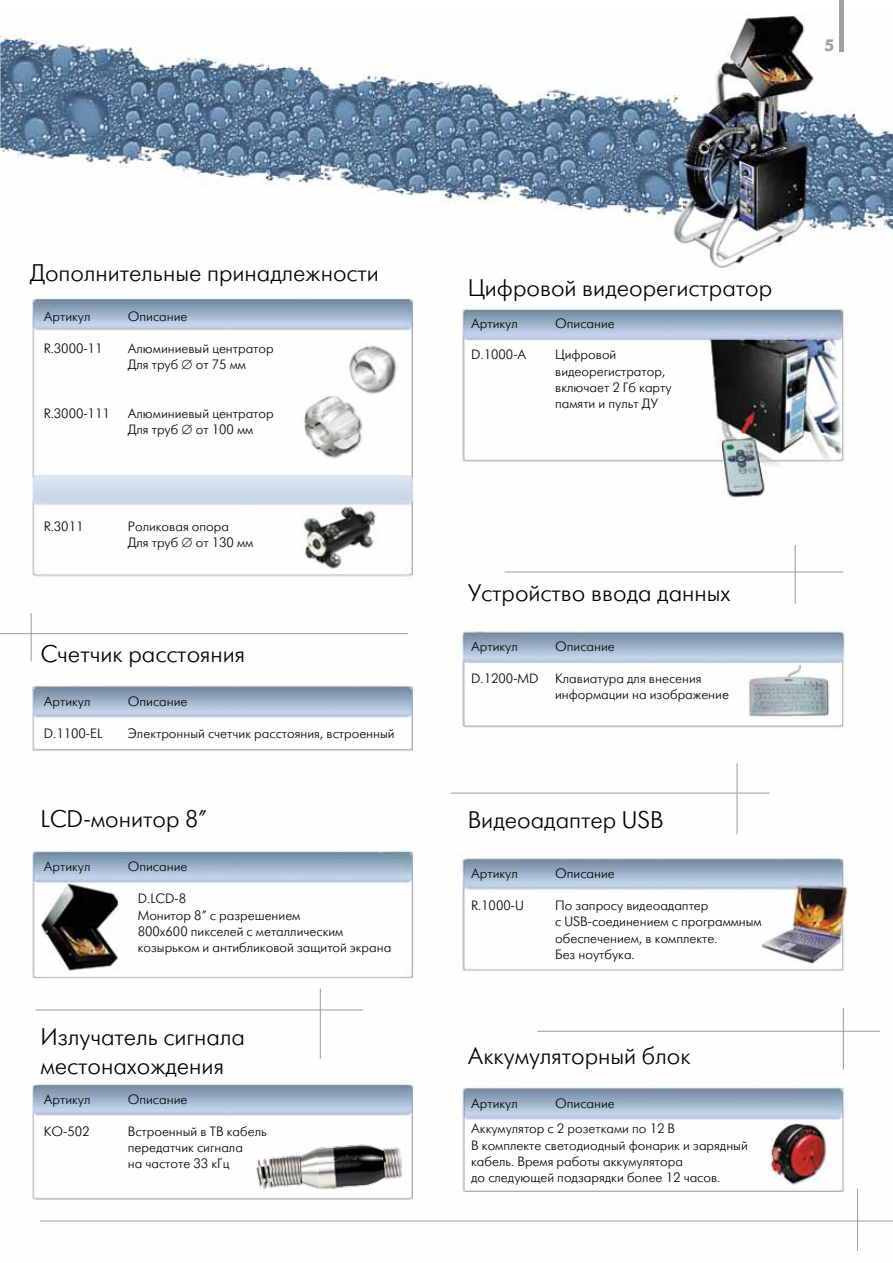
<style>
.page{position:relative;width:893px;height:1263px;background:#fff}
.page>*{position:absolute;margin:0;border:0;box-sizing:border-box;transform-origin:0 0}
.t1{font:24px/28.8px "Futura Futuris Light C";color:#000}
.t2{font:700 16.5px "Futura Futuris C";color:#a0a0a0}
.t3{font:13.5px/16.2px "Futura Futuris Light C";color:#000}
</style>
<div class="page">
<img style="left:0;top:14px;width:893px;height:257px">
<img style="left:0;top:298px;width:893px;height:924px">
<hr style="left:840px;top:0;width:4px;height:51px;background:#a0a0a0">
<img style="left:245px;top:1140px;width:163px;height:51px">
<hr style="left:0;top:633px;width:408px;height:1px;background:#a0a0a0">
<hr style="left:31px;top:613px;width:1px;height:48px;background:#a0a0a0">
<hr style="left:35px;top:1009px;width:328px;height:1px;background:#a0a0a0">
<hr style="left:320px;top:989px;width:1px;height:70px;background:#a0a0a0">
<hr style="left:451px;top:792px;width:319px;height:2px;background:#a0a0a0">
<hr style="left:736px;top:763px;width:2px;height:71px;background:#a0a0a0">
<hr style="left:505px;top:571px;width:338px;height:1px;background:#a0a0a0">
<hr style="left:795px;top:545px;width:1px;height:59px;background:#a0a0a0">
<hr style="left:537px;top:1031px;width:343px;height:1px;background:#a0a0a0">
<hr style="left:843px;top:1008px;width:1px;height:61px;background:#a0a0a0">
<hr style="left:857px;top:1188px;width:1px;height:63px;background:#a0a0a0">
<hr style="left:40px;top:1220px;width:853px;height:1px;background:#a0a0a0">
<p class="t2" style="left:824px;top:36px;width:11px">5</p>
<h1 class="t1" style="left:30px;top:259px;width:351px">Дополнительные принадлежности</h1>
<p class="t3" style="left:44px;top:309px;width:48px">Артикул</p>
<p class="t3" style="left:128px;top:309px;width:61px">Описание</p>
<p class="t3" style="left:44px;top:341px;width:60px">R.3000-11</p>
<p class="t3" style="left:128px;top:341px;width:147px">Алюминиевый центратор<br>Для труб ∅ от 75 мм</p>
<p class="t3" style="left:44px;top:405px;width:68px">R.3000-111</p>
<p class="t3" style="left:128px;top:405px;width:147px">Алюминиевый центратор<br>Для труб ∅ от 100 мм</p>
<p class="t3" style="left:44px;top:519px;width:41px">R.3011</p>
<p class="t3" style="left:128px;top:519px;width:127px">Роликовая опора<br>Для труб ∅ от 130 мм</p>
<h1 class="t1" style="left:40px;top:640px;width:206px">Счетчик расстояния</h1>
<p class="t3" style="left:44px;top:694px;width:48px">Артикул</p>
<p class="t3" style="left:128px;top:694px;width:61px">Описание</p>
<p class="t3" style="left:44px;top:725px;width:60px">D.1100-EL</p>
<p class="t3" style="left:128px;top:725px;width:268px">Электронный счетчик расстояния, встроенный</p>
<h1 class="t1" style="left:40px;top:805px;width:168px">LCD-монитор 8”</h1>
<p class="t3" style="left:44px;top:859px;width:48px">Артикул</p>
<p class="t3" style="left:128px;top:859px;width:61px">Описание</p>
<p class="t3" style="left:138px;top:891px;width:255px">D.LCD-8<br>Монитор 8” с разрешением<br>800х600 пикселей с металлическим козырьком и антибликовой защитой экрана</p>
<h1 class="t1" style="left:40px;top:1023px;width:206px">Излучатель сигнала местонахождения</h1>
<h1 class="t1" style="left:468px;top:274px;width:306px">Цифровой видеорегистратор</h1>
<p class="t3" style="left:471px;top:315px;width:48px">Артикул</p>
<p class="t3" style="left:555px;top:315px;width:61px">Описание</p>
<p class="t3" style="left:471px;top:347px;width:57px">D.1000-A</p>
<p class="t3" style="left:555px;top:347px;width:118px">Цифровой видеорегистратор, включает 2 Гб карту памяти и пульт ДУ</p>
<h1 class="t1" style="left:468px;top:579px;width:264px">Устройство ввода данных</h1>
<p class="t3" style="left:471px;top:638px;width:48px">Артикул</p>
<p class="t3" style="left:555px;top:638px;width:61px">Описание</p>
<p class="t3" style="left:555px;top:670px;width:175px;text-indent:-84px">D.1200-MD Клавиатура для внесения информации на изображение</p>
<h1 class="t1" style="left:468px;top:806px;width:197px">Видеоадаптер USB</h1>
<p class="t3" style="left:471px;top:866px;width:48px">Артикул</p>
<p class="t3" style="left:555px;top:866px;width:61px">Описание</p>
<p class="t3" style="left:471px;top:898px;width:54px">R.1000-U</p>
<p class="t3" style="left:555px;top:898px;width:208px">По запросу видеоадаптер<br>с USB-соединением с программным обеспечением, в комплекте.<br>Без ноутбука.</p>
<h1 class="t1" style="left:468px;top:1042px;width:224px">Аккумуляторный блок</h1>
<p class="t3" style="left:44px;top:1091px;width:48px">Артикул</p>
<p class="t3" style="left:128px;top:1091px;width:61px">Описание</p>
<p class="t3" style="left:471px;top:1095px;width:48px">Артикул</p>
<p class="t3" style="left:555px;top:1095px;width:61px">Описание</p>
<p class="t3" style="left:44px;top:1123px;width:47px">КО-502</p>
<p class="t3" style="left:128px;top:1123px;width:141px">Встроенный в ТВ кабель передатчик сигнала<br>на частоте 33 кГц</p>
<p class="t3" style="left:471px;top:1121px;width:278px">Аккумулятор c 2 розетками по 12 В<br>В комплекте светодиодный фонарик и зарядный кабель. Время работы аккумулятора<br>до следующей подзарядки более 12 часов.</p>
</div>
